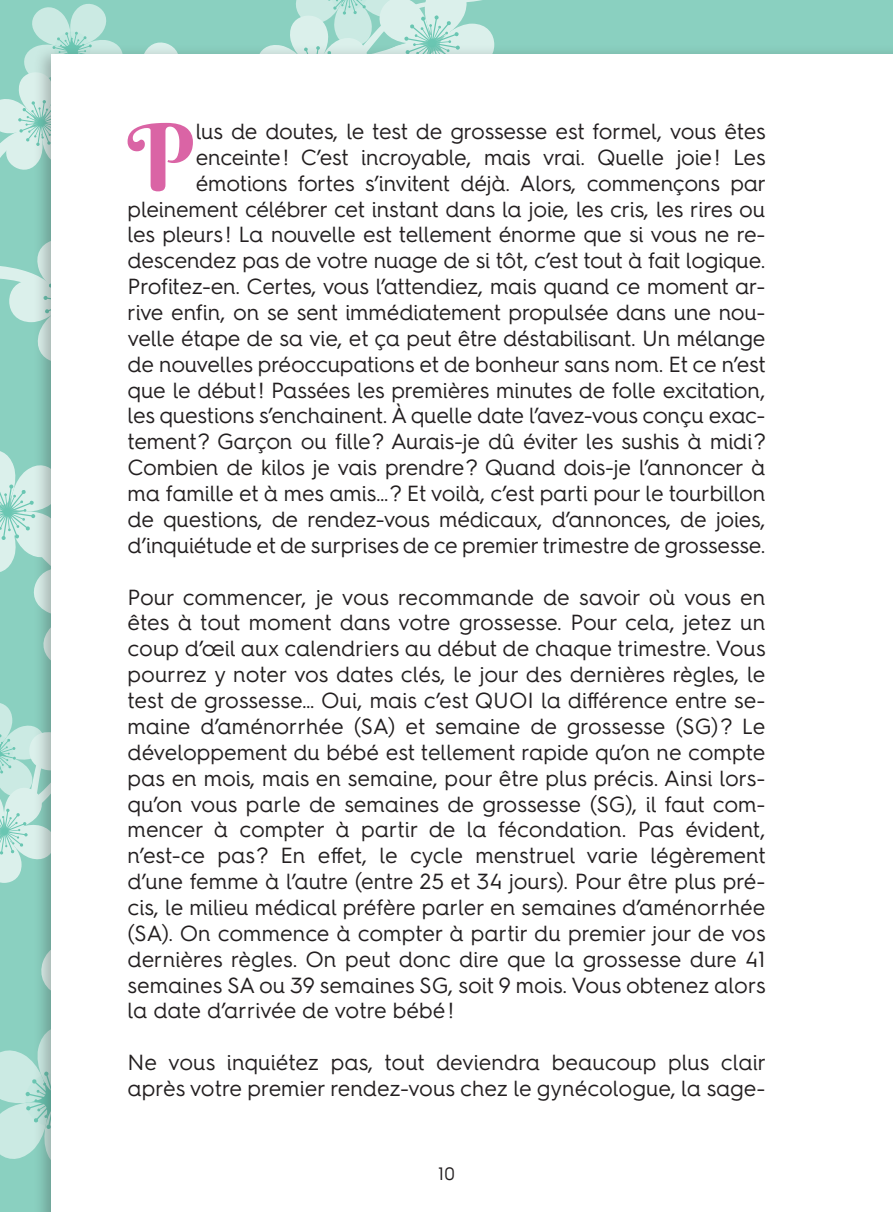
<style>
.page{position:relative;width:893px;height:1212px;background:#8ad0c0}
.page>*{position:absolute;margin:0;border:0;box-sizing:border-box;transform-origin:0 0}
.t1{font:92.92px "Berkshire Swash";color:#da64a5}
.t2{font:22.05px/25.9px "Hurme Geometric Sans 4";letter-spacing:-.01em;color:#231f20;text-align:right}
.t3{font:18px "Hurme Geometric Sans 4";color:#231f20}
</style>
<div class="page">
<svg style="left:290px;top:0;width:204px;height:45px"></svg>
<svg style="left:0;top:266px;width:33px;height:306px"></svg>
<svg style="left:0;top:703px;width:33px;height:456px"></svg>
<svg style="left:0;top:4px;width:170px;height:166px"></svg>
<div style="left:33px;top:45px;width:860px;height:1167px;background:#231f20;opacity:.28"></div>
<div style="left:51px;top:54px;width:842px;height:1158px;background:#fff"></div>
<h1 class="t1" style="left:128px;top:100px;width:68px">P</h1>
<p class="t2" style="left:128px;top:118px;width:640px">lus de doutes, le test de grossesse est formel, vous êtes enceinte! C’est incroyable, mais vrai. Quelle joie! Les émotions fortes s’invitent déjà. Alors, commençons par pleinement célébrer cet instant dans la joie, les cris, les rires ou les pleurs! La nouvelle est tellement énorme que si vous ne re&shy;descendez pas de votre nuage de si tôt, c’est tout à fait logique.<br>Profitez-en. Certes, vous l’attendiez, mais quand ce moment ar&shy;rive enfin, on se sent immédiatement propulsée dans une nou&shy;velle étape de sa vie, et ça peut être déstabilisant. Un mélange de nouvelles préoccupations et de bonheur sans nom. Et ce n’est que le début! Passées les premières minutes de folle excitation, les questions s’enchainent. À quelle date l’avez-vous conçu exac&shy;tement? Garçon ou fille? Aurais-je dû éviter les sushis à midi?<br>Combien de kilos je vais prendre? Quand dois-je l’annoncer à ma famille et à mes amis…? Et voilà, c’est parti pour le tourbillon de questions, de rendez-vous médicaux, d’annonces, de joies, d’inquiétude et de surprises de ce premier trimestre de grossesse.</p>
<p class="t2" style="left:128px;top:583px;width:640px;text-align:justify">Pour commencer, je vous recommande de savoir où vous en êtes à tout moment dans votre grossesse. Pour cela, jetez un coup d’œil aux calendriers au début de chaque trimestre. Vous pourrez y noter vos dates clés, le jour des dernières règles, le test de grossesse… Oui, mais c’est QUOI la différence entre se&shy;maine d’aménorrhée (SA) et semaine de grossesse (SG)? Le développement du bébé est tellement rapide qu’on ne compte pas en mois, mais en semaine, pour être plus précis. Ainsi lors&shy;qu’on vous parle de semaines de grossesse (SG), il faut com&shy;mencer à compter à partir de la fécondation. Pas évident, n’est-ce pas? En effet, le cycle menstruel varie légèrement d’une femme à l’autre (entre 25 et 34 jours). Pour être plus pré&shy;cis, le milieu médical préfère parler en semaines d’aménorrhée (SA). On commence à compter à partir du premier jour de vos dernières règles. On peut donc dire que la grossesse dure 41 semaines SA ou 39 semaines SG, soit 9 mois. Vous obtenez alors la date d’arrivée de votre bébé!</p>
<p class="t2" style="left:128px;top:1049px;width:640px;text-align:left">Ne vous inquiétez pas, tout deviendra beaucoup plus clair après votre premier rendez-vous chez le gynécologue, la sage-</p>
<p class="t3" style="left:438px;top:1161px;width:18px">10</p>
</div>
